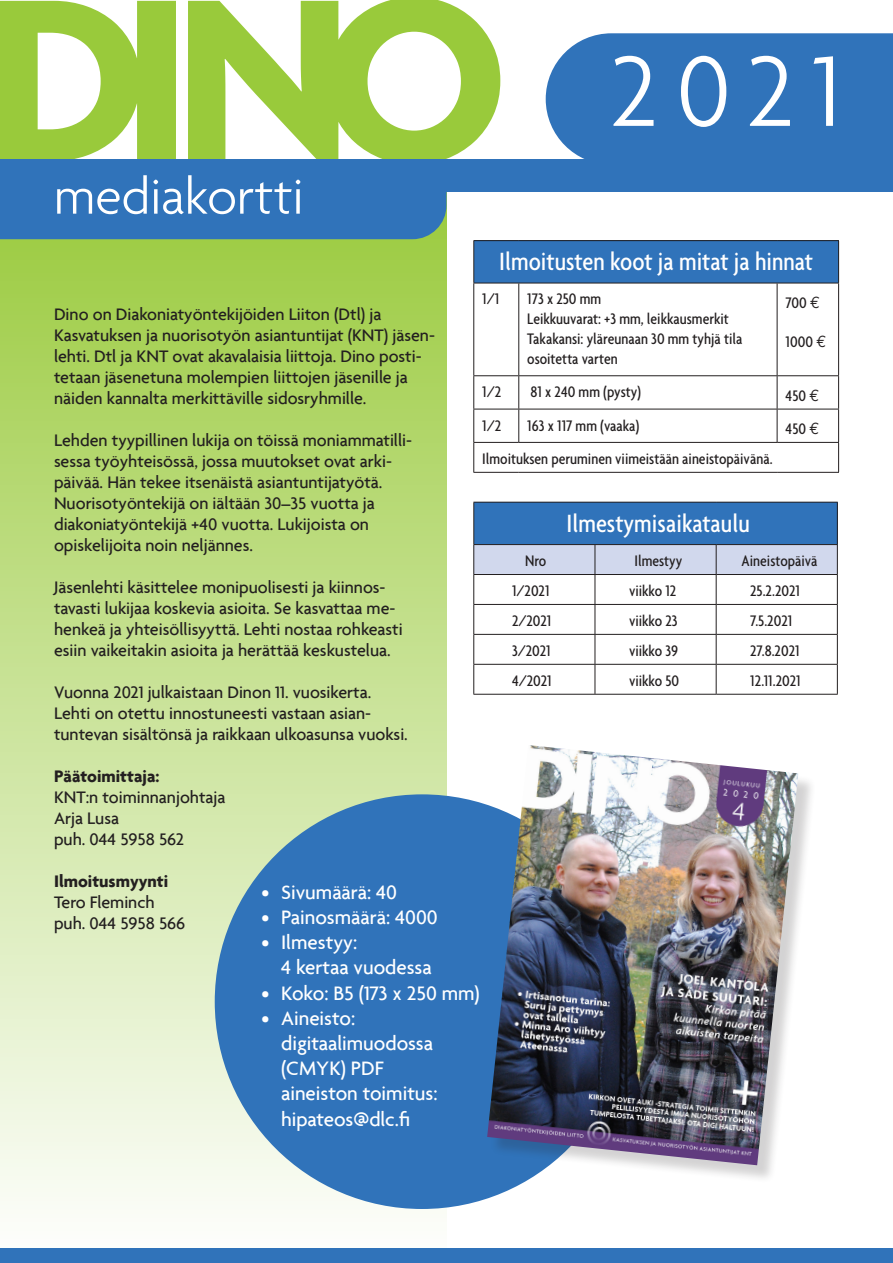
<style>
.page{position:relative;width:893px;height:1263px;background:#fff}
.page>*{position:absolute;margin:0;border:0;box-sizing:border-box;transform-origin:0 0}
.D_pikkuotsikko{font:300 108px "Agenda";color:#fff}
.t1{font:300 54px "Agenda";color:#fff}
.t2{font:500 condensed 27px "Agenda";color:#fff}
.t3{font:500 21px "Agenda";color:#fff}
.t4{font:500 18px "Agenda";color:#231f20}
.t5{font:700 18px "Agenda";color:#231f20}
.Paragraph_Style_1{font:500 condensed 16.5px "Agenda";color:#231f20}
.s1{font-family:"Euro Mono Std";font-weight:400;font-stretch:normal}
</style>
<div class="page">
<div style="left:0;top:175px;width:446px;height:1080px;background:linear-gradient(to bottom,#98c93b,#fefefd)"></div>
<svg style="left:0;top:0;width:500px;height:159px;fill:#99ca3b"></svg>
<div style="left:546px;top:33px;width:347px;height:126px;background:#3073ba"></div>
<div style="left:0;top:1248px;width:893px;height:15px;background:#3073ba"></div>
<div style="left:0;top:159px;width:893px;height:33px;background:#3073ba"></div>
<div style="left:0;top:192px;width:446px;height:47px;background:#3073ba"></div>
<div style="left:215px;top:794px;width:414px;height:415px;background:#3073ba;border-radius:50%"></div>
<div style="left:490px;top:748px;width:327px;height:436px;background:#231f20;opacity:.2"></div>
<img style="left:487px;top:745px;width:311px;height:420px">
<div style="left:474px;top:241px;width:365px;height:42px;background:#3073ba"></div>
<hr style="left:473px;top:240px;width:46px;height:1px;background:#231f20">
<hr style="left:473px;top:241px;width:1px;height:42px;background:#231f20">
<hr style="left:519px;top:240px;width:258px;height:1px;background:#231f20">
<hr style="left:777px;top:240px;width:62px;height:1px;background:#231f20">
<hr style="left:838px;top:241px;width:1px;height:42px;background:#231f20">
<hr style="left:473px;top:283px;width:46px;height:1px;background:#231f20">
<hr style="left:473px;top:283px;width:1px;height:92px;background:#231f20">
<hr style="left:519px;top:283px;width:258px;height:1px;background:#231f20">
<hr style="left:518px;top:283px;width:1px;height:92px;background:#231f20">
<hr style="left:777px;top:283px;width:62px;height:1px;background:#231f20">
<hr style="left:777px;top:283px;width:1px;height:92px;background:#231f20">
<hr style="left:838px;top:283px;width:1px;height:92px;background:#231f20">
<hr style="left:473px;top:375px;width:46px;height:1px;background:#231f20">
<hr style="left:473px;top:376px;width:1px;height:33px;background:#231f20">
<hr style="left:519px;top:375px;width:258px;height:1px;background:#231f20">
<hr style="left:518px;top:376px;width:1px;height:33px;background:#231f20">
<hr style="left:777px;top:375px;width:62px;height:1px;background:#231f20">
<hr style="left:777px;top:376px;width:1px;height:33px;background:#231f20">
<hr style="left:838px;top:376px;width:1px;height:33px;background:#231f20">
<hr style="left:473px;top:409px;width:46px;height:1px;background:#231f20">
<hr style="left:473px;top:409px;width:1px;height:33px;background:#231f20">
<hr style="left:519px;top:409px;width:258px;height:1px;background:#231f20">
<hr style="left:518px;top:409px;width:1px;height:33px;background:#231f20">
<hr style="left:777px;top:409px;width:62px;height:1px;background:#231f20">
<hr style="left:777px;top:409px;width:1px;height:33px;background:#231f20">
<hr style="left:838px;top:409px;width:1px;height:33px;background:#231f20">
<hr style="left:473px;top:442px;width:46px;height:1px;background:#231f20">
<svg style="left:473px;top:443px;width:1px;height:29px"></svg>
<hr style="left:519px;top:442px;width:258px;height:1px;background:#231f20">
<hr style="left:777px;top:442px;width:62px;height:1px;background:#231f20">
<svg style="left:838px;top:443px;width:1px;height:29px"></svg>
<hr style="left:473px;top:472px;width:46px;height:1px;background:#231f20">
<hr style="left:519px;top:472px;width:258px;height:1px;background:#231f20">
<hr style="left:777px;top:472px;width:62px;height:1px;background:#231f20">
<div style="left:474px;top:502px;width:363px;height:43px;background:#3073ba"></div>
<hr style="left:473px;top:502px;width:122px;height:1px;background:#231f20">
<hr style="left:473px;top:502px;width:1px;height:42px;background:#231f20">
<hr style="left:595px;top:502px;width:121px;height:1px;background:#231f20">
<hr style="left:716px;top:502px;width:122px;height:1px;background:#231f20">
<hr style="left:837px;top:502px;width:1px;height:42px;background:#231f20">
<hr style="left:473px;top:544px;width:122px;height:1px;background:#231f20">
<hr style="left:595px;top:544px;width:121px;height:1px;background:#231f20">
<hr style="left:716px;top:544px;width:122px;height:1px;background:#231f20">
<svg style="left:473px;top:545px;width:365px;height:149px"></svg>
<hr style="left:473px;top:694px;width:122px;height:1px;background:#231f20">
<hr style="left:595px;top:694px;width:121px;height:1px;background:#231f20">
<hr style="left:716px;top:694px;width:122px;height:1px;background:#231f20">
<p class="t1" style="left:54px;top:165px;width:251px">mediakortti</p>
<p class="D_pikkuotsikko" style="left:609px;top:28px;width:232px">2021</p>
<p class="t2" style="left:499px;top:246px;width:315px">Ilmoitusten koot ja mitat ja hinnat</p>
<p class="Paragraph_Style_1" style="left:482px;top:290px;width:19px">1/1</p>
<p class="Paragraph_Style_1" style="left:527px;top:290px;width:75px">173 x 250 mm</p>
<p class="Paragraph_Style_1" style="left:527px;top:309px;width:203px">Leikkuuvarat: +3 mm, leikkausmerkit</p>
<p class="Paragraph_Style_1" style="left:527px;top:329px;width:217px">Takakansi: yläreunaan 30 mm tyhjä tila</p>
<p class="Paragraph_Style_1" style="left:527px;top:349px;width:92px">osoitetta varten</p>
<p class="Paragraph_Style_1" style="left:786px;top:293px;width:36px">700 <span class="s1">€</span></p>
<p class="Paragraph_Style_1" style="left:786px;top:333px;width:42px">1000 <span class="s1">€</span></p>
<p class="t4" style="left:54px;top:303px;width:329px">Dino on Diakoniatyöntekijöiden Liiton (Dtl) ja</p>
<p class="t4" style="left:54px;top:324px;width:382px">Kasvatuksen ja nuorisotyön asiantuntijat (KNT) jäsen-</p>
<p class="t4" style="left:54px;top:345px;width:369px">lehti. Dtl ja KNT ovat akavalaisia liittoja. Dino posti-</p>
<p class="t4" style="left:54px;top:366px;width:355px">tetaan jäsenetuna molempien liittojen jäsenille ja</p>
<p class="t4" style="left:54px;top:387px;width:314px">näiden kannalta merkittäville sidosryhmille.</p>
<p class="t4" style="left:54px;top:429px;width:360px">Lehden tyypillinen lukija on töissä moniammatilli-</p>
<p class="t4" style="left:54px;top:450px;width:339px">sessa työyhteisössä, jossa muutokset ovat arki-</p>
<p class="t4" style="left:54px;top:471px;width:330px">päivää. Hän tekee itsenäistä asiantuntijatyötä.</p>
<p class="t4" style="left:54px;top:492px;width:322px">Nuorisotyöntekijä on iältään 30–35 vuotta ja</p>
<p class="t4" style="left:54px;top:513px;width:317px">diakoniatyöntekijä +40 vuotta. Lukijoista on</p>
<p class="t4" style="left:54px;top:534px;width:201px">opiskelijoita noin neljännes.</p>
<p class="t4" style="left:54px;top:576px;width:333px">Jäsenlehti käsittelee monipuolisesti ja kiinnos-</p>
<p class="t4" style="left:54px;top:597px;width:343px">tavasti lukijaa koskevia asioita. Se kasvattaa me-</p>
<p class="t4" style="left:54px;top:618px;width:350px">henkeä ja yhteisöllisyyttä. Lehti nostaa rohkeasti</p>
<p class="t4" style="left:54px;top:639px;width:338px">esiin vaikeitakin asioita ja herättää keskustelua.</p>
<p class="t4" style="left:54px;top:681px;width:319px">Vuonna 2021 julkaistaan Dinon 11. vuosikerta.</p>
<p class="t4" style="left:54px;top:702px;width:319px">Lehti on otettu innostuneesti vastaan asian-</p>
<p class="t4" style="left:54px;top:723px;width:355px">tuntevan sisältönsä ja raikkaan ulkoasunsa vuoksi.</p>
<p class="t5" style="left:54px;top:765px;width:107px">Päätoimittaja:</p>
<p class="t4" style="left:54px;top:786px;width:173px">KNT:n toiminnanjohtaja</p>
<p class="t4" style="left:54px;top:807px;width:67px">Arja Lusa</p>
<p class="t4" style="left:54px;top:828px;width:131px">puh. 044 5958 562</p>
<p class="t5" style="left:54px;top:870px;width:116px">Ilmoitusmyynti</p>
<p class="t4" style="left:54px;top:891px;width:102px">Tero Fleminch</p>
<p class="t4" style="left:54px;top:912px;width:133px">puh. 044 5958 566</p>
<p class="Paragraph_Style_1" style="left:482px;top:382px;width:20px">1/2</p>
<p class="Paragraph_Style_1" style="left:530px;top:382px;width:112px">81 x 240 mm (pysty)</p>
<p class="Paragraph_Style_1" style="left:786px;top:386px;width:35px">450 <span class="s1">€</span></p>
<p class="Paragraph_Style_1" style="left:482px;top:416px;width:20px">1/2</p>
<p class="Paragraph_Style_1" style="left:527px;top:416px;width:114px">163 x 117 mm (vaaka)</p>
<p class="Paragraph_Style_1" style="left:786px;top:419px;width:35px">450 <span class="s1">€</span></p>
<p class="Paragraph_Style_1" style="left:482px;top:449px;width:292px">Ilmoituksen peruminen viimeistään aineistopäivänä.</p>
<p class="t2" style="left:567px;top:507px;width:185px">Ilmestymisaikataulu</p>
<p class="Paragraph_Style_1" style="left:525px;top:551px;width:23px">Nro</p>
<p class="Paragraph_Style_1" style="left:634px;top:551px;width:49px">Ilmestyy</p>
<p class="Paragraph_Style_1" style="left:742px;top:551px;width:78px">Aineistopäivä</p>
<p class="Paragraph_Style_1" style="left:512px;top:581px;width:39px">1/2021</p>
<p class="Paragraph_Style_1" style="left:629px;top:581px;width:49px">viikko 12</p>
<p class="Paragraph_Style_1" style="left:750px;top:581px;width:51px">25.2.2021</p>
<p class="Paragraph_Style_1" style="left:512px;top:611px;width:41px">2/2021</p>
<p class="Paragraph_Style_1" style="left:629px;top:611px;width:50px">viikko 23</p>
<p class="Paragraph_Style_1" style="left:750px;top:611px;width:44px">7.5.2021</p>
<p class="Paragraph_Style_1" style="left:512px;top:641px;width:40px">3/2021</p>
<p class="Paragraph_Style_1" style="left:629px;top:641px;width:51px">viikko 39</p>
<p class="Paragraph_Style_1" style="left:750px;top:641px;width:51px">27.8.2021</p>
<p class="Paragraph_Style_1" style="left:512px;top:671px;width:41px">4/2021</p>
<p class="Paragraph_Style_1" style="left:629px;top:671px;width:52px">viikko 50</p>
<p class="Paragraph_Style_1" style="left:750px;top:671px;width:52px">12.11.2021</p>
<p class="t3" style="left:262px;top:879px;width:137px">• Sivumäärä: 40</p>
<p class="t3" style="left:262px;top:904px;width:178px">• Painosmäärä: 4000</p>
<p class="t3" style="left:262px;top:930px;width:97px">• Ilmestyy:</p>
<p class="t3" style="left:281px;top:955px;width:152px">4 kertaa vuodessa</p>
<p class="t3" style="left:262px;top:980px;width:220px">• Koko: B5 (173 x 250 mm)</p>
<p class="t3" style="left:262px;top:1005px;width:95px">• Aineisto:</p>
<p class="t3" style="left:281px;top:1030px;width:154px">digitaalimuodossa</p>
<p class="t3" style="left:281px;top:1056px;width:104px">(CMYK) PDF</p>
<p class="t3" style="left:281px;top:1081px;width:158px">aineiston toimitus:</p>
<p class="t3" style="left:281px;top:1106px;width:130px">hipateos@dlc.fi</p>
</div>
